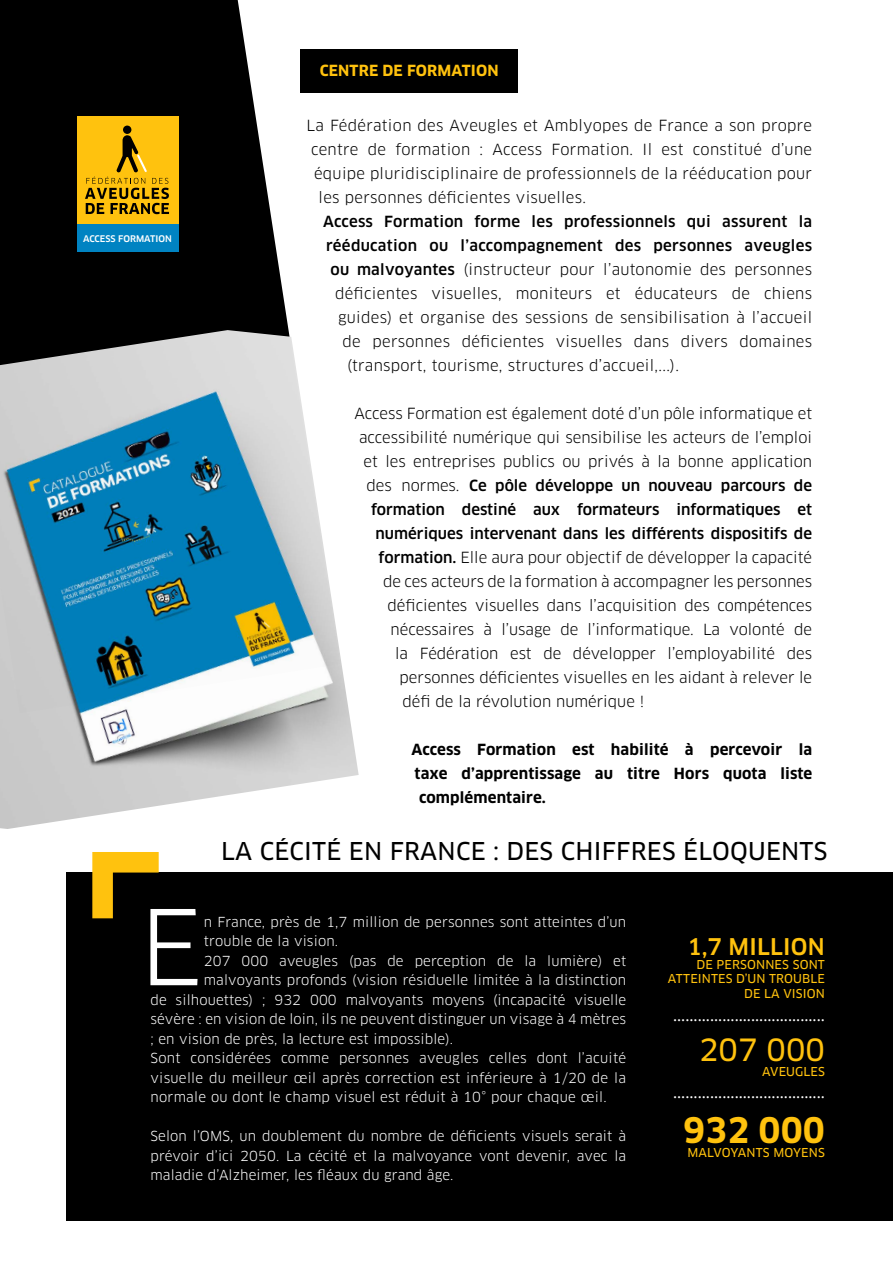
<style>
.page{position:relative;width:893px;height:1263px;background:#fff}
.page>*{position:absolute;margin:0;border:0;box-sizing:border-box;transform-origin:0 0}
.t1{font:101.7px "Clan OT";color:#fff}
.t2{font:700 34.5px "Clan OT";color:#ffc20e}
.t3{font:30px "Clan OT News";color:#ffc20e}
.t4{font:24px "Clan OT News";letter-spacing:.01em;color:#000}
.t5{font:500 22.5px "Clan OT";letter-spacing:.01em;color:#ffc20e}
.t6{font:18px "Minion Pro";color:#fff}
.Pbis{font:15px "Clan OT";color:#000}
.Pbis-2{font:15px "Clan OT";letter-spacing:.02em;color:#000}
.Pbis-3{font:500 15px "Clan OT";color:#000}
.Pbis-4{font:500 15px "Clan OT";letter-spacing:.02em;color:#000}
.Pbis-5{font:700 15px "Clan OT";letter-spacing:.01em;color:#000}
.t7{font:700 15px "Clan OT";letter-spacing:.01em;color:#ffc20e}
.t8{font:13.5px/19.5px "Clan OT";letter-spacing:.01em;color:#fff;text-align:justify}
.t9{font:12px "Clan OT News";letter-spacing:.01em;color:#ffc20e}
.t10{font:500 9px "Clan OT";color:#fff}
.s1{font-weight:500}
.s2{font-weight:400}
</style>
<div class="page">
<svg style="left:0;top:0;width:340px;height:330px;fill:#000"></svg>
<div style="left:67px;top:872px;width:826px;height:348px;background:#000"></div>
<svg style="left:92px;top:852px;width:67px;height:66px"></svg>
<div style="left:77px;top:224px;width:101px;height:27px;background:#0083c2"></div>
<div style="left:77px;top:116px;width:101px;height:108px;background:#ffc20e"></div>
<div style="left:123px;top:126px;width:8px;height:8px;background:#000;border-radius:50%"></div>
<svg style="left:85px;top:135px;width:84px;height:79px"></svg>
<div style="left:300px;top:49px;width:218px;height:43px;background:#000"></div>
<img style="left:0;top:330px;width:359px;height:499px">
<p class="t10" style="left:83px;top:233px;width:90px">ACCESS FORMATION</p>
<h1 class="t7" style="left:320px;top:62px;width:180px">CENTRE DE FORMATION</h1>
<p class="Pbis-2" style="left:307px;top:116px;width:507px">La Fédération des Aveugles et Amblyopes de France a son propre</p>
<p class="Pbis-2" style="left:311px;top:140px;width:503px">centre de formation : Access Formation. Il est constitué d’une</p>
<p class="Pbis-2" style="left:314px;top:164px;width:500px">équipe pluridisciplinaire de professionnels de la rééducation pour</p>
<p class="Pbis-2" style="left:319px;top:188px;width:269px">les personnes déficientes visuelles.</p>
<p class="Pbis-4" style="left:323px;top:212px;width:491px">Access Formation forme les professionnels qui assurent la</p>
<p class="Pbis-4" style="left:326px;top:236px;width:488px">rééducation ou l’accompagnement des personnes aveugles</p>
<p class="Pbis-2" style="left:331px;top:260px;width:483px"><span class="s1">ou malvoyantes</span> (instructeur pour l’autonomie des personnes</p>
<p class="Pbis-2" style="left:335px;top:284px;width:479px">déficientes visuelles, moniteurs et éducateurs de chiens</p>
<p class="Pbis-2" style="left:338px;top:308px;width:475px">guides) et organise des sessions de sensibilisation à l’accueil</p>
<p class="Pbis-2" style="left:343px;top:332px;width:471px">de personnes déficientes visuelles dans divers domaines</p>
<p class="Pbis-2" style="left:347px;top:356px;width:333px">(transport, tourisme, structures d’accueil,...).</p>
<p class="Pbis" style="left:355px;top:404px;width:459px">Access Formation est également doté d’un pôle informatique et</p>
<p class="Pbis" style="left:359px;top:428px;width:455px">accessibilité numérique qui sensibilise les acteurs de l’emploi</p>
<p class="Pbis" style="left:364px;top:452px;width:450px">et les entreprises publics ou privés à la bonne application</p>
<p class="Pbis-3" style="left:367px;top:476px;width:447px"><span class="s2">des normes.</span> Ce pôle développe un nouveau parcours de</p>
<p class="Pbis-3" style="left:371px;top:500px;width:442px">formation destiné aux formateurs informatiques et</p>
<p class="Pbis-3" style="left:376px;top:524px;width:438px">numériques intervenant dans les différents dispositifs de</p>
<p class="Pbis" style="left:379px;top:548px;width:435px"><span class="s1">formation.</span> Elle aura pour objectif de développer la capacité</p>
<p class="Pbis" style="left:383px;top:572px;width:431px">de ces acteurs de la formation à accompagner les personnes</p>
<p class="Pbis" style="left:388px;top:596px;width:426px">déficientes visuelles dans l’acquisition des compétences</p>
<p class="Pbis" style="left:391px;top:620px;width:423px">nécessaires à l’usage de l’informatique. La volonté de</p>
<p class="Pbis" style="left:395px;top:644px;width:419px">la Fédération est de développer l’employabilité des</p>
<p class="Pbis" style="left:400px;top:668px;width:414px">personnes déficientes visuelles en les aidant à relever le</p>
<p class="Pbis" style="left:403px;top:692px;width:243px">défi de la révolution numérique !</p>
<p class="Pbis-5" style="left:412px;top:741px;width:402px">Access Formation est habilité à percevoir la</p>
<p class="Pbis-5" style="left:415px;top:765px;width:399px">taxe d’apprentissage au titre Hors quota liste</p>
<p class="Pbis-5" style="left:419px;top:789px;width:128px">complémentaire.</p>
<h1 class="t4" style="left:221px;top:837px;width:608px">LA CÉCITÉ EN FRANCE : DES CHIFFRES ÉLOQUENTS</h1>
<p class="t1" style="left:139px;top:887px;width:65px">E</p>
<p class="t8" style="left:204px;top:912px;width:424px">n France, près de 1,7 million de personnes sont atteintes d’un trouble de la vision.</p>
<p class="t8" style="left:204px;top:951px;width:424px">207 000 aveugles (pas de perception de la lumière) et</p>
<p class="t8" style="left:204px;top:970px;width:424px">malvoyants profonds (vision résiduelle limitée à la distinction</p>
<p class="t8" style="left:150px;top:990px;width:477px">de silhouettes) ; 932 000 malvoyants moyens (incapacité visuelle</p>
<p class="t8" style="left:150px;top:1009px;width:477px">sévère : en vision de loin, ils ne peuvent distinguer un visage à 4 mètres</p>
<p class="t8" style="left:150px;top:1029px;width:304px">; en vision de près, la lecture est impossible).</p>
<p class="t8" style="left:150px;top:1048px;width:477px">Sont considérées comme personnes aveugles celles dont l’acuité visuelle du meilleur œil après correction est inférieure à 1/20 de la normale ou dont le champ visuel est réduit à 10° pour chaque œil.</p>
<p class="t8" style="left:150px;top:1126px;width:477px">Selon l’OMS, un doublement du nombre de déficients visuels serait à prévoir d’ici 2050. La cécité et la malvoyance vont devenir, avec la maladie d’Alzheimer, les fléaux du grand âge.</p>
<p class="t5" style="left:687px;top:933px;width:139px">1,7 MILLION</p>
<p class="t9" style="left:696px;top:957px;width:130px">DE PERSONNES SONT</p>
<p class="t9" style="left:668px;top:972px;width:159px">ATTEINTES D’UN TROUBLE</p>
<p class="t9" style="left:744px;top:986px;width:82px">DE LA VISION</p>
<h3 class="t6" style="left:673px;top:1003px;width:153px">.....................................</h3>
<p class="t3" style="left:699px;top:1033px;width:127px">207 000</p>
<p class="t9" style="left:762px;top:1064px;width:64px">AVEUGLES</p>
<h3 class="t6" style="left:673px;top:1080px;width:153px">.....................................</h3>
<p class="t2" style="left:683px;top:1110px;width:143px">932 000</p>
<p class="t9" style="left:687px;top:1146px;width:139px">MALVOYANTS MOYENS</p>
</div>
